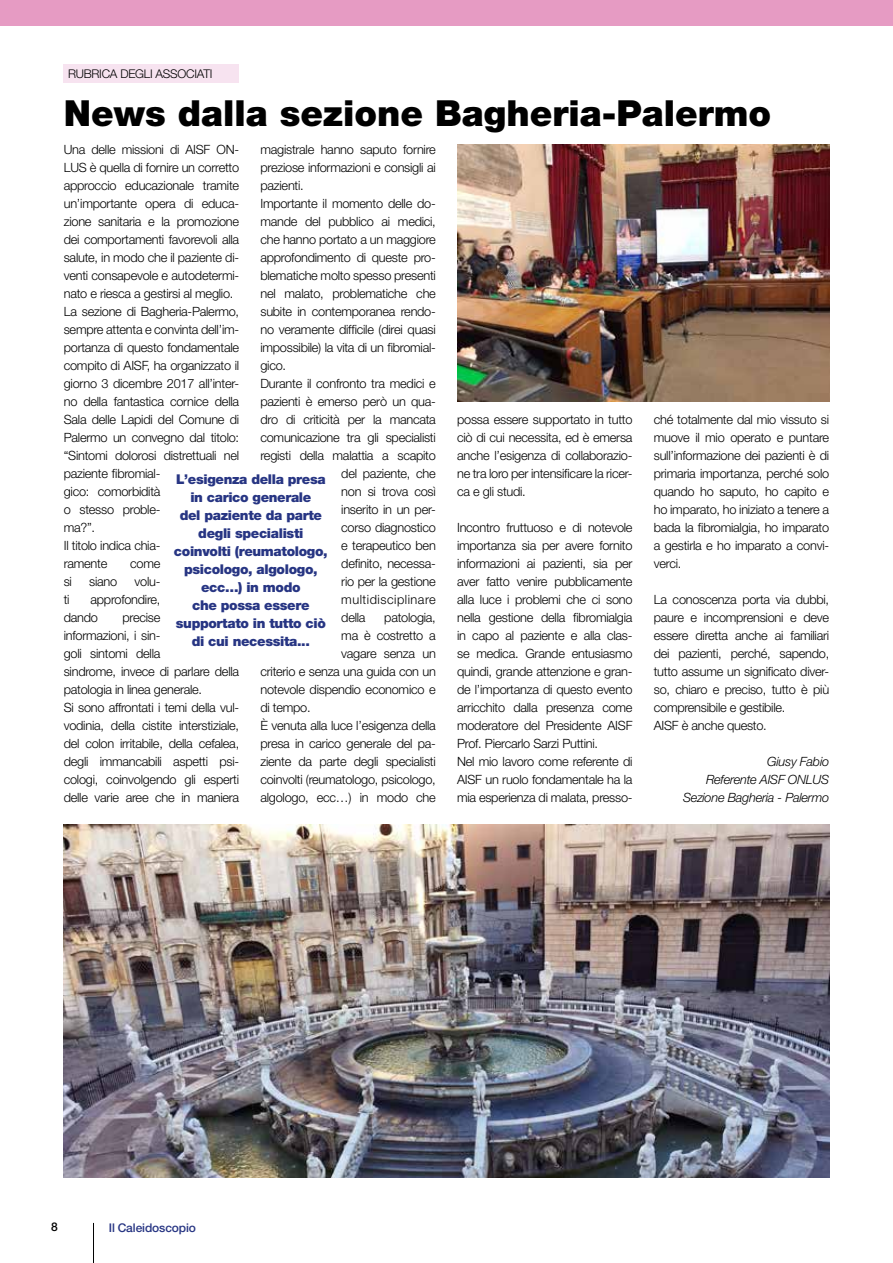
<style>
.page{position:relative;width:893px;height:1263px;background:#fff}
.page>*{position:absolute;margin:0;border:0;box-sizing:border-box;transform-origin:0 0}
.t1{font:900 36px "Helvetica Neue LT Std";color:#000}
.t2{font:900 13.5px/18px "Helvetica Neue LT Std";letter-spacing:-.025em;color:#273583;text-align:center}
.t3{font:300 12.75px/18px "Helvetica Neue LT";letter-spacing:-.02em;color:#000}
.t4{font:italic 300 12.75px/18px "Helvetica Neue LT";letter-spacing:-.02em;color:#000;text-align:right}
.t5{font:300 12.75px "Helvetica Neue LT";letter-spacing:.04em;color:#000}
.t6{font:300 12px "Helvetica Neue LT";letter-spacing:-.02em;color:#000}
.t7{font:500 12px "Helvetica Neue LT Std";letter-spacing:-.01em;color:#273583}
.t8{font:500 12px "Helvetica Neue LT Std";color:#000}
</style>
<div class="page">
<hr style="left:93px;top:1223px;width:1px;height:40px;background:#000">
<div style="left:0;top:0;width:893px;height:26px;background:#e69bc3"></div>
<img style="left:64px;top:825px;width:765px;height:353px">
<img style="left:457px;top:144px;width:372px;height:258px">
<div style="left:64px;top:64px;width:175px;height:18px;background:#f7e3f0"></div>
<p class="t6" style="left:68px;top:66px;width:146px">RUBRICA DEGLI ASSOCIATI</p>
<h1 class="t1" style="left:64px;top:92px;width:709px">News dalla sezione Bagheria-Palermo</h1>
<p class="t3" style="left:64px;top:140px;width:177px">Una delle missioni di AISF ON-<br>LUS è quella di fornire un corretto approccio educazionale tramite un’importante opera di educa&shy;zione sanitaria e la promozione dei comportamenti favorevoli alla salute, in modo che il paziente di&shy;venti consapevole e autodetermi&shy;nato e riesca a gestirsi al meglio.<br>La sezione di Bagheria-Palermo, sempre attenta e convinta dell’im&shy;portanza di questo fondamentale compito di AISF, ha organizzato il giorno 3 dicembre 2017 all’inter&shy;no della fantastica cornice della<br>Sala delle Lapidi del Comune di<br>Palermo un convegno dal titolo: “Sintomi dolorosi distrettuali nel paziente fibromial-<br>gico: comorbidità<br>o stesso proble-<br>ma?”.<br>Il titolo indica chia-<br>ramente</p>
<p class="t3" style="left:260px;top:140px;width:177px">magistrale hanno saputo fornire</p>
<p class="t3" style="left:260px;top:158px;width:177px">preziose informazioni e consigli ai</p>
<p class="t3" style="left:260px;top:176px;width:45px">pazienti.</p>
<p class="t3" style="left:260px;top:194px;width:177px">Importante il momento delle do-</p>
<p class="t3" style="left:260px;top:212px;width:177px">mande del pubblico ai medici,</p>
<p class="t3" style="left:260px;top:230px;width:177px">che hanno portato a un maggiore</p>
<p class="t3" style="left:260px;top:248px;width:177px">approfondimento di queste pro-</p>
<p class="t3" style="left:260px;top:266px;width:177px">blematiche molto spesso presenti</p>
<p class="t3" style="left:260px;top:284px;width:177px">nel malato, problematiche che</p>
<p class="t3" style="left:260px;top:302px;width:177px">subite in contemporanea rendo-</p>
<p class="t3" style="left:260px;top:320px;width:177px">no veramente difficile (direi quasi</p>
<p class="t3" style="left:260px;top:338px;width:177px">impossibile) la vita di un fibromial-</p>
<p class="t3" style="left:260px;top:356px;width:27px">gico.</p>
<p class="t3" style="left:260px;top:374px;width:177px">Durante il confronto tra medici e</p>
<p class="t3" style="left:260px;top:392px;width:177px">pazienti è emerso però un qua-</p>
<p class="t3" style="left:260px;top:410px;width:177px">dro di criticità per la mancata</p>
<p class="t3" style="left:260px;top:428px;width:177px">comunicazione tra gli specialisti</p>
<p class="t3" style="left:260px;top:446px;width:177px">registi della malattia a scapito</p>
<p class="t3" style="left:341px;top:464px;width:96px">del paziente, che</p>
<p class="t3" style="left:341px;top:482px;width:96px">non si trova così</p>
<p class="t3" style="left:341px;top:500px;width:96px">inserito in un per-</p>
<p class="t3" style="left:341px;top:518px;width:96px">corso diagnostico</p>
<p class="t3" style="left:341px;top:536px;width:96px">e terapeutico ben</p>
<p class="t3" style="left:341px;top:554px;width:96px">definito, necessa-</p>
<p class="t3" style="left:341px;top:572px;width:96px">rio per la gestione</p>
<p class="t5" style="left:341px;top:592px;width:96px">multidisciplinare</p>
<p class="t3" style="left:341px;top:608px;width:26px">della</p>
<p class="t3" style="left:384px;top:608px;width:53px">patologia,</p>
<p class="t3" style="left:341px;top:626px;width:96px">ma è costretto a</p>
<p class="t3" style="left:341px;top:644px;width:96px">vagare senza un</p>
<p class="t3" style="left:260px;top:662px;width:177px">criterio e senza una guida con un</p>
<p class="t3" style="left:260px;top:680px;width:177px">notevole dispendio economico e</p>
<p class="t3" style="left:260px;top:698px;width:52px">di tempo.</p>
<p class="t3" style="left:260px;top:716px;width:177px">È venuta alla luce l’esigenza della</p>
<p class="t3" style="left:260px;top:734px;width:177px">presa in carico generale del pa-</p>
<p class="t3" style="left:260px;top:752px;width:177px">ziente da parte degli specialisti</p>
<p class="t3" style="left:260px;top:770px;width:177px">coinvolti (reumatologo, psicologo,</p>
<p class="t3" style="left:260px;top:788px;width:177px">algologo, ecc…) in modo che</p>
<p class="t2" style="left:174px;top:470px;width:155px">L’esigenza della presa in carico generale<br>del paziente da parte degli specialisti coinvolti (reumatologo, psicologo, algologo, ecc…) in modo<br>che possa essere supportato in tutto ciò di cui necessita...</p>
<p class="t3" style="left:130px;top:554px;width:32px">come</p>
<p class="t3" style="left:64px;top:572px;width:10px">si</p>
<p class="t3" style="left:89px;top:572px;width:30px">siano</p>
<p class="t3" style="left:135px;top:572px;width:27px">volu-</p>
<p class="t3" style="left:64px;top:590px;width:7px">ti</p>
<p class="t3" style="left:64px;top:590px;width:98px;text-indent:27px">approfondire, dando</p>
<p class="t3" style="left:64px;top:608px;width:177px;text-indent:59px">precise<br>informazioni, i sin-<br>goli sintomi della<br>sindrome, invece di parlare della patologia in linea generale.<br>Si sono affrontati i temi della vul&shy;vodinia, della cistite interstiziale, del colon irritabile, della cefalea, degli immancabili aspetti psi&shy;cologi, coinvolgendo gli esperti delle varie aree che in maniera</p>
<p class="t3" style="left:457px;top:410px;width:177px;text-align:justify">possa essere supportato in tutto ciò di cui necessita, ed è emersa anche l’esigenza di collaborazio&shy;ne tra loro per intensificare la ricer&shy;ca e gli studi.</p>
<p class="t3" style="left:457px;top:518px;width:177px">Incontro fruttuoso e di notevole importanza sia per avere fornito informazioni ai pazienti, sia per aver fatto venire pubblicamente alla luce i problemi che ci sono nella gestione della fibromialgia in capo al paziente e alla clas&shy;se medica. Grande entusiasmo quindi, grande attenzione e gran&shy;de l’importanza di questo evento arricchito dalla presenza come moderatore del Presidente AISF<br>Prof. Piercarlo Sarzi Puttini.<br>Nel mio lavoro come referente di<br>AISF un ruolo fondamentale ha la mia esperienza di malata, presso-</p>
<p class="t3" style="left:654px;top:410px;width:177px;text-align:justify">ché totalmente dal mio vissuto si muove il mio operato e puntare sull’informazione dei pazienti è di primaria importanza, perché solo quando ho saputo, ho capito e ho imparato, ho iniziato a tenere a bada la fibromialgia, ho imparato a gestirla e ho imparato a convi&shy;verci.</p>
<p class="t3" style="left:654px;top:590px;width:177px">La conoscenza porta via dubbi, paure e incomprensioni e deve essere diretta anche ai familiari dei pazienti, perché, sapendo, tutto assume un significato diver&shy;so, chiaro e preciso, tutto è più comprensibile e gestibile.<br>AISF è anche questo.</p>
<p class="t4" style="left:683px;top:752px;width:147px">Giusy Fabio<br>Referente AISF ONLUS<br>Sezione Bagheria - Palermo</p>
<p class="t8" style="left:51px;top:1220px;width:8px">8</p>
<p class="t7" style="left:109px;top:1220px;width:89px">Il Caleidoscopio</p>
</div>
